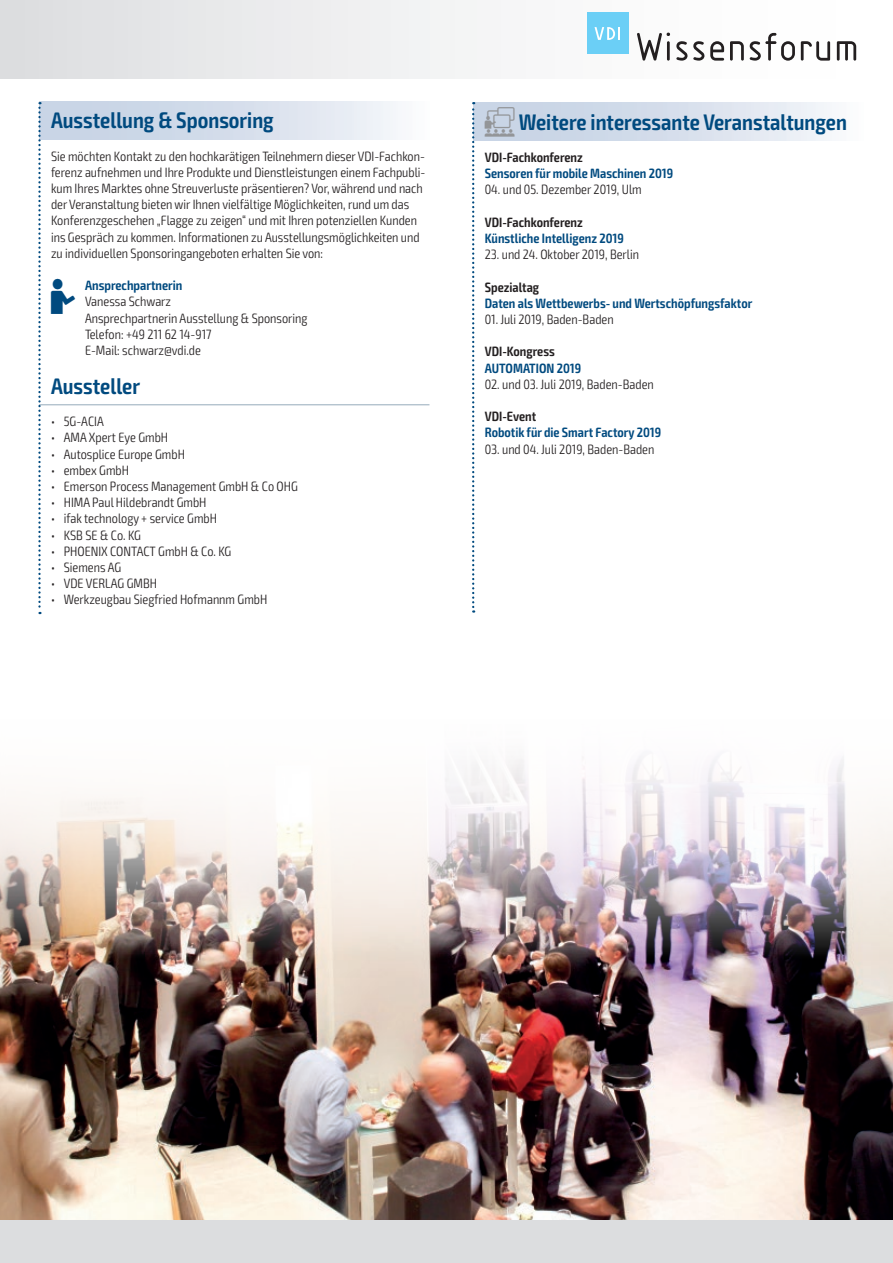
<style>
.page{position:relative;width:893px;height:1263px;background:#fff}
.page>*{position:absolute;margin:0;border:0;box-sizing:border-box;transform-origin:0 0}
.t1{font:600 condensed 22.5px "Exo 2";color:#004a7f}
.t2{font:300 condensed 13.5px/16.2px "Exo 2";color:#231f20}
.t3{font:600 condensed 13.5px "Exo 2";color:#004a7f}
.t4{font:600 condensed 13.5px "Exo 2";color:#231f20}
.t5{font:13.5px "VDI Iconset S4 A Regular";color:#004a7f}
.s1{font-family:"VDI Iconset S4 A Regular";font-weight:400;font-stretch:normal;font-size:15px;color:#939598}
</style>
<div class="page">
<img style="left:0;top:756px;width:893px;height:464px">
<div style="left:0;top:1220px;width:13px;height:43px;background:#dcdddf"></div>
<div style="left:13px;top:1220px;width:880px;height:43px;background:#dcdddf"></div>
<div style="left:0;top:0;width:893px;height:79px;background:linear-gradient(to right,#dfe0e2,#fff)"></div>
<svg style="left:637px;top:32px;width:33px;height:29px"></svg>
<svg style="left:676px;top:41px;width:48px;height:20px"></svg>
<svg style="left:730px;top:41px;width:14px;height:20px"></svg>
<svg style="left:750px;top:33px;width:45px;height:28px"></svg>
<svg style="left:801px;top:41px;width:29px;height:20px"></svg>
<svg style="left:837px;top:41px;width:19px;height:20px"></svg>
<div style="left:587px;top:13px;width:42px;height:41px;background:#6bcff6"></div>
<svg style="left:594px;top:27px;width:26px;height:13px"></svg>
<div style="left:473px;top:102px;width:390px;height:38px;background:linear-gradient(to right,#bfcee1,#f4f6f9)"></div>
<div style="left:39px;top:102px;width:390px;height:37px;background:linear-gradient(to right,#bfcee1,#f4f6f9)"></div>
<hr style="left:39px;top:404px;width:390px;height:1px;background:#95aabb">
<svg style="left:38px;top:102px;width:3px;height:512px"></svg>
<svg style="left:472px;top:102px;width:2px;height:511px"></svg>
<h1 class="t1" style="left:51px;top:107px;width:224px">Ausstellung &amp; Sponsoring</h1>
<p class="t2" style="left:51px;top:148px;width:376px">Sie möchten Kontakt zu den hochkarätigen Teilnehmern dieser VDI-Fachkon&shy;ferenz aufnehmen und Ihre Produkte und Dienstleistungen einem Fachpubli&shy;kum Ihres Marktes ohne Streuverluste präsentieren? Vor, während und nach der Veranstaltung bieten wir Ihnen vielfältige Möglichkeiten, rund um das Konferenzgeschehen „Flagge zu zeigen“ und mit Ihren potenziellen Kunden ins Gespräch zu kommen. Informationen zu Ausstellungsmöglichkeiten und zu individuellen Sponsoringangeboten erhalten Sie von:</p>
<p class="t5" style="left:51px;top:288px;width:26px">A</p>
<p class="t3" style="left:85px;top:277px;width:99px">Ansprechpartnerin</p>
<p class="t2" style="left:85px;top:294px;width:224px">Vanessa Schwarz<br>Ansprechpartnerin Ausstellung &amp; Sponsoring<br>Telefon: +49 211 62 14-917<br>E-Mail: schwarz@vdi.de</p>
<h1 class="t1" style="left:51px;top:373px;width:91px">Aussteller</h1>
<p class="t2" style="left:51px;top:414px;width:54px">• 5G-ACIA</p>
<p class="t2" style="left:51px;top:430px;width:119px">• AMA Xpert Eye GmbH</p>
<p class="t2" style="left:51px;top:446px;width:135px">• Autosplice Europe GmbH</p>
<p class="t2" style="left:51px;top:462px;width:80px">• embex GmbH</p>
<p class="t2" style="left:51px;top:478px;width:248px">• Emerson Process Management GmbH &amp; Co OHG</p>
<p class="t2" style="left:51px;top:495px;width:157px">• HIMA Paul Hildebrandt GmbH</p>
<p class="t2" style="left:51px;top:511px;width:167px">• ifak technology + service GmbH</p>
<p class="t2" style="left:51px;top:527px;width:92px">• KSB SE &amp; Co. KG</p>
<p class="t2" style="left:51px;top:543px;width:182px">• PHOENIX CONTACT GmbH &amp; Co. KG</p>
<p class="t2" style="left:51px;top:559px;width:72px">• Siemens AG</p>
<p class="t2" style="left:51px;top:576px;width:108px">• VDE VERLAG GMBH</p>
<p class="t2" style="left:51px;top:592px;width:218px">• Werkzeugbau Siegfried Hofmannm GmbH</p>
<h1 class="t1" style="left:485px;top:108px;width:364px"><span class="s1">W</span> Weitere interessante Veranstaltungen</h1>
<p class="t4" style="left:485px;top:149px;width:100px">VDI-Fachkonferenz</p>
<p class="t3" style="left:485px;top:165px;width:190px">Sensoren für mobile Maschinen 2019</p>
<p class="t2" style="left:485px;top:182px;width:158px">04. und 05. Dezember 2019, Ulm</p>
<p class="t4" style="left:485px;top:214px;width:100px">VDI-Fachkonferenz</p>
<p class="t3" style="left:485px;top:230px;width:141px">Künstliche Intelligenz 2019</p>
<p class="t2" style="left:485px;top:247px;width:156px">23. und 24. Oktober 2019, Berlin</p>
<p class="t4" style="left:485px;top:279px;width:56px">Spezialtag</p>
<p class="t3" style="left:485px;top:295px;width:269px">Daten als Wettbewerbs- und Wertschöpfungsfaktor</p>
<p class="t2" style="left:485px;top:311px;width:130px">01. Juli 2019, Baden-Baden</p>
<p class="t4" style="left:485px;top:344px;width:72px">VDI-Kongress</p>
<p class="t3" style="left:485px;top:360px;width:98px">AUTOMATION 2019</p>
<p class="t2" style="left:485px;top:376px;width:171px">02. und 03. Juli 2019, Baden-Baden</p>
<p class="t4" style="left:485px;top:408px;width:53px">VDI-Event</p>
<p class="t3" style="left:485px;top:425px;width:178px">Robotik für die Smart Factory 2019</p>
<p class="t2" style="left:485px;top:441px;width:171px">03. und 04. Juli 2019, Baden-Baden</p>
</div>
